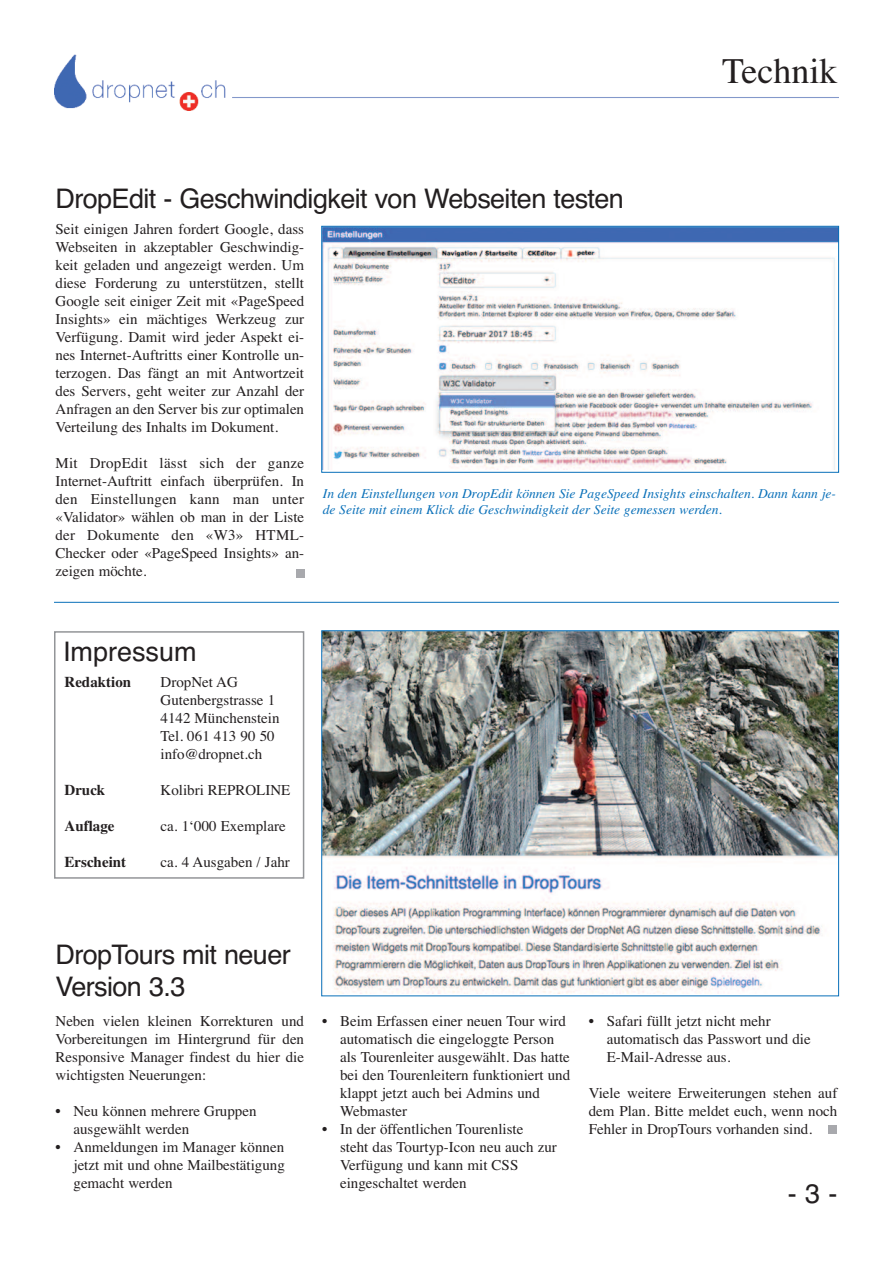
<style>
.page{position:relative;width:893px;height:1263px;background:#fff}
.page>*{position:absolute;margin:0;border:0;box-sizing:border-box;transform-origin:0 0}
.t1{font:36px "Times";color:#231f20}
.t2{font:27px/32.4px "Helvetica";letter-spacing:-.02em;color:#231f20}
.t3{font:27px "Helvetica";color:#231f20}
.t4{font:15px/18px "Times";color:#231f20;text-align:justify}
.t5{font:700 15px "Times";color:#231f20}
.t6{font:italic 13.5px/16.2px "Times";color:#0970b9}
</style>
<div class="page">
<img style="left:55px;top:55px;width:784px;height:56px">
<hr style="left:54px;top:602px;width:785px;height:1px;background:#0970b9">
<div style="left:829px;top:1125px;width:8px;height:8px;background:#a8a9ad"></div>
<img style="left:323px;top:228px;width:514px;height:242px">
<div style="left:321px;top:226px;width:518px;height:247px;border:1px solid #0970b9"></div>
<div style="left:296px;top:569px;width:8px;height:8px;background:#a8a9ad"></div>
<img style="left:323px;top:632px;width:514px;height:361px">
<div style="left:54px;top:631px;width:250px;height:248px;border:2px solid #939598"></div>
<h2 class="t2" style="left:55px;top:183px;width:570px">DropEdit - Geschwindigkeit von Webseiten testen</h2>
<h1 class="t1" style="left:722px;top:49px;width:117px">Technik</h1>
<p class="t4" style="left:55px;top:220px;width:250px">Seit einigen Jahren fordert Google, dass Webseiten in akzeptabler Geschwindig&shy;keit geladen und angezeigt werden. Um diese Forderung zu unterstützen, stellt Google seit einiger Zeit mit «PageSpeed Insights» ein mächtiges Werkzeug zur Verfügung. Damit wird jeder Aspekt ei&shy;nes Internet-Auftritts einer Kontrolle un&shy;terzogen. Das fängt an mit Antwortzeit des Servers, geht weiter zur Anzahl der Anfragen an den Server bis zur optimalen Verteilung des Inhalts im Dokument.</p>
<p class="t4" style="left:55px;top:454px;width:250px">Mit DropEdit lässt sich der ganze Internet-Auftritt einfach überprüfen. In den Einstellungen kann man unter «Validator» wählen ob man in der Liste der Dokumente den «W3» HTML-Checker oder «PageSpeed Insights» an&shy;zeigen möchte.</p>
<p class="t6" style="left:323px;top:485px;width:515px">In den Einstellungen von DropEdit können Sie PageSpeed Insights einschalten. Dann kann je&shy;de Seite mit einem Klick die Geschwindigkeit der Seite gemessen werden.</p>
<h2 class="t3" style="left:63px;top:635px;width:135px">Impressum</h2>
<p class="t5" style="left:64px;top:673px;width:68px">Redaktion</p>
<p class="t4" style="left:160px;top:673px;width:121px;text-align:left">DropNet AG<br>Gutenbergstrasse 1<br>4142 Münchenstein<br>Tel. 061 413 90 50 info@dropnet.ch</p>
<p class="t5" style="left:64px;top:781px;width:42px">Druck</p>
<p class="t4" style="left:160px;top:781px;width:131px">Kolibri REPROLINE</p>
<p class="t5" style="left:64px;top:817px;width:51px">Auflage</p>
<p class="t4" style="left:160px;top:817px;width:127px">ca. 1‘000 Exemplare</p>
<p class="t5" style="left:64px;top:853px;width:63px">Erscheint</p>
<p class="t4" style="left:160px;top:853px;width:131px">ca. 4 Ausgaben / Jahr</p>
<h2 class="t2" style="left:56px;top:938px;width:237px">DropTours mit neuer<br>Version 3.3</h2>
<p class="t4" style="left:55px;top:1012px;width:250px">Neben vielen kleinen Korrekturen und Vorbereitungen im Hintergrund für den Responsive Manager findest du hier die wichtigsten Neuerungen:</p>
<p class="t4" style="left:73px;top:1102px;width:185px;text-indent:-18px">• Neu können mehrere Gruppen ausgewählt werden</p>
<p class="t4" style="left:73px;top:1138px;width:213px;text-indent:-18px">• Anmeldungen im Manager können jetzt mit und ohne Mailbestätigung gemacht werden</p>
<p class="t4" style="left:340px;top:1012px;width:232px;text-align:left;text-indent:-18px">• Beim Erfassen einer neuen Tour wird automatisch die eingeloggte Person als Tourenleiter ausgewählt. Das hatte bei den Tourenleitern funktioniert und klappt jetzt auch bei Admins und<br>Webmaster</p>
<p class="t4" style="left:340px;top:1120px;width:218px;text-align:left;text-indent:-18px">• In der öffentlichen Tourenliste<br>steht das Tourtyp-Icon neu auch zur<br>Verfügung und kann mit CSS eingeschaltet werden</p>
<p class="t4" style="left:607px;top:1012px;width:205px;text-align:left;text-indent:-18px">• Safari füllt jetzt nicht mehr automatisch das Passwort und die<br>E-Mail-Adresse aus.</p>
<p class="t4" style="left:589px;top:1084px;width:250px">Viele weitere Erweiterungen stehen auf dem Plan. Bitte meldet euch, wenn noch Fehler in DropTours vorhanden sind.</p>
<h2 class="t2" style="left:788px;top:1178px;width:51px">-3-</h2>
</div>
